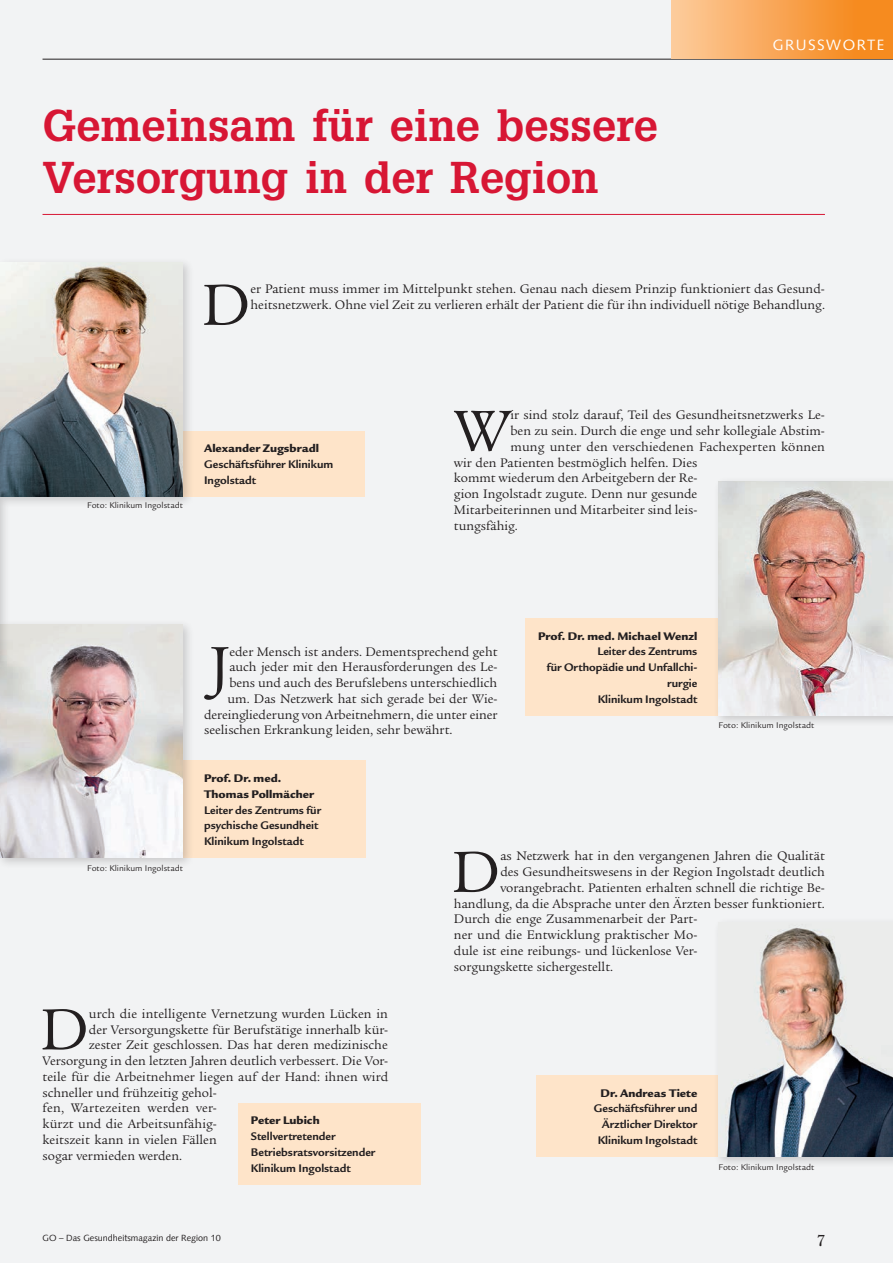
<style>
.page{position:relative;width:893px;height:1263px;background:#f2f3f4}
.page>*{position:absolute;margin:0;border:0;box-sizing:border-box;transform-origin:0 0}
.t1{font:63.15px "Legacy Ser ITC";color:#231f20}
.t2{font:700 43.5px/52.2px "Glypha LT";color:#d71634}
.t3{font:15.75px "Clearface";color:#231f20}
.t4{font:15px "Syntax LT";letter-spacing:.1em;color:#fff}
.t5{font:13.5px/15.8px "Legacy Ser ITC";color:#231f20}
.t6{font:13.5px "Legacy Ser ITC";letter-spacing:.02em;color:#231f20}
.t7{font:700 12px/15.8px "Legacy San ITC";color:#231f20}
.t8{font:9px "Legacy San ITC";color:#231f20}
.t9{font:9px "Syntax LT";color:#231f20}
.s1{font-family:"Legacy San ITC Ultr";font-weight:400}
</style>
<div class="page">
<div style="left:182px;top:431px;width:183px;height:65px;background:#fee4c9"></div>
<div style="left:238px;top:1103px;width:183px;height:81px;background:#fee4c9"></div>
<div style="left:183px;top:761px;width:183px;height:97px;background:#fee4c9"></div>
<div style="left:536px;top:1075px;width:183px;height:82px;background:#fee4c9"></div>
<div style="left:525px;top:618px;width:193px;height:97px;background:#fee4c9"></div>
<hr style="left:43px;top:59px;width:850px;height:1px;background:#231f20">
<div style="left:672px;top:0;width:221px;height:59px;background:linear-gradient(to right,#fdc999,#f5810d)"></div>
<hr style="left:43px;top:214px;width:782px;height:1px;background:#d71634">
<div style="left:713px;top:917px;width:180px;height:251px;background:#231f20;opacity:.2"></div>
<img style="left:719px;top:923px;width:174px;height:234px">
<div style="left:0;top:257px;width:194px;height:251px;background:#231f20;opacity:.2"></div>
<img style="left:0;top:263px;width:183px;height:233px">
<div style="left:0;top:619px;width:194px;height:250px;background:#231f20;opacity:.2"></div>
<img style="left:0;top:624px;width:183px;height:234px">
<div style="left:713px;top:476px;width:180px;height:251px;background:#231f20;opacity:.2"></div>
<img style="left:719px;top:482px;width:174px;height:233px">
<div style="left:0;top:421px;width:11px;height:251px;background:#231f20;opacity:.2"></div>
<p class="t2" style="left:43px;top:98px;width:617px">Gemeinsam für eine bessere<br>Versorgung in der Region</p>
<p class="t4" style="left:773px;top:36px;width:113px">GRUSSWORTE</p>
<p class="t1" style="left:202px;top:269px;width:51px">D</p>
<p class="t5" style="left:251px;top:281px;width:576px">er Patient muss immer im Mittelpunkt stehen. Genau nach diesem Prinzip funktioniert das Gesund&shy;heitsnetzwerk. Ohne viel Zeit zu verlieren erhält der Patient die für ihn individuell nötige Behandlung.</p>
<p class="t8" style="left:87px;top:500px;width:97px">Foto: Klinikum Ingolstadt</p>
<p class="t7" style="left:204px;top:441px;width:131px"><span class="s1">Alexander Zugsbradl<br></span>Geschäftsführer Klinikum<br>Ingolstadt</p>
<p class="t1" style="left:453px;top:395px;width:59px">W</p>
<p class="t5" style="left:510px;top:407px;width:316px">ir sind stolz darauf, Teil des Gesundheitsnetzwerks Le-</p>
<p class="t5" style="left:510px;top:423px;width:316px">ben zu sein. Durch die enge und sehr kollegiale Abstim-</p>
<p class="t5" style="left:510px;top:439px;width:316px">mung unter den verschiedenen Fachexperten können</p>
<p class="t5" style="left:454px;top:455px;width:245px">wir den Patienten bestmöglich helfen. Dies</p>
<p class="t5" style="left:454px;top:470px;width:245px">kommt wiederum den Arbeitgebern der Re-</p>
<p class="t5" style="left:454px;top:486px;width:245px">gion Ingolstadt zugute. Denn nur gesunde</p>
<p class="t5" style="left:454px;top:502px;width:245px">Mitarbeiterinnen und Mitarbeiter sind leis-</p>
<p class="t5" style="left:454px;top:518px;width:66px">tungsfähig.</p>
<p class="t8" style="left:87px;top:863px;width:97px">Foto: Klinikum Ingolstadt</p>
<p class="t1" style="left:210px;top:632px;width:21px">J</p>
<p class="t5" style="left:229px;top:644px;width:270px">eder Mensch ist anders. Dementsprechend geht</p>
<p class="t5" style="left:229px;top:659px;width:270px">auch jeder mit den Herausforderungen des Le-</p>
<p class="t5" style="left:229px;top:675px;width:269px">bens und auch des Berufslebens unterschiedlich</p>
<p class="t5" style="left:227px;top:691px;width:272px">um. Das Netzwerk hat sich gerade bei der Wie-</p>
<p class="t5" style="left:204px;top:707px;width:295px">dereingliederung von Arbeitnehmern, die unter einer</p>
<p class="t5" style="left:204px;top:722px;width:250px">seelischen Erkrankung leiden, sehr bewährt.</p>
<p class="t7" style="left:204px;top:770px;width:119px"><span class="s1">Prof. Dr. med.<br>Thomas Pollmächer<br></span>Leiter des Zentrums für psychische Gesundheit<br>Klinikum Ingolstadt</p>
<p class="t7" style="left:538px;top:628px;width:161px;text-align:right"><span class="s1">Prof. Dr. med. Michael Wenzl<br></span>Leiter des Zentrums<br>für Orthopädie und Unfallchi&shy;rurgie<br>Klinikum Ingolstadt</p>
<p class="t8" style="left:719px;top:720px;width:97px">Foto: Klinikum Ingolstadt</p>
<p class="t1" style="left:451px;top:836px;width:51px">D</p>
<p class="t5" style="left:500px;top:848px;width:326px">as Netzwerk hat in den vergangenen Jahren die Qualität</p>
<p class="t5" style="left:500px;top:864px;width:326px">des Gesundheitswesens in der Region Ingolstadt deutlich</p>
<p class="t5" style="left:500px;top:880px;width:326px">vorangebracht. Patienten erhalten schnell die richtige Be-</p>
<p class="t5" style="left:454px;top:896px;width:372px">handlung, da die Absprache unter den Ärzten besser funktioniert.</p>
<p class="t5" style="left:454px;top:911px;width:245px">Durch die enge Zusammenarbeit der Part-</p>
<p class="t5" style="left:454px;top:927px;width:245px">ner und die Entwicklung praktischer Mo-</p>
<p class="t5" style="left:454px;top:943px;width:245px">dule ist eine reibungs- und lückenlose Ver-</p>
<p class="t5" style="left:454px;top:959px;width:161px">sorgungskette sichergestellt.</p>
<p class="t1" style="left:40px;top:994px;width:51px">D</p>
<p class="t5" style="left:89px;top:1006px;width:301px">urch die intelligente Vernetzung wurden Lücken in</p>
<p class="t5" style="left:89px;top:1022px;width:301px">der Versorgungskette für Berufstätige innerhalb kür-</p>
<p class="t5" style="left:89px;top:1037px;width:300px">zester Zeit geschlossen. Das hat deren medizinische</p>
<p class="t5" style="left:43px;top:1053px;width:347px">Versorgung in den letzten Jahren deutlich verbessert. Die Vor-</p>
<p class="t5" style="left:43px;top:1069px;width:347px">teile für die Arbeitnehmer liegen auf der Hand: ihnen wird</p>
<p class="t5" style="left:43px;top:1085px;width:176px">schneller und frühzeitig gehol-</p>
<p class="t6" style="left:43px;top:1100px;width:176px">fen, Wartezeiten werden ver-</p>
<p class="t5" style="left:43px;top:1116px;width:176px">kürzt und die Arbeitsunfähig-</p>
<p class="t5" style="left:43px;top:1132px;width:176px">keitszeit kann in vielen Fällen</p>
<p class="t5" style="left:43px;top:1148px;width:141px">sogar vermieden werden.</p>
<p class="t7" style="left:251px;top:1113px;width:126px"><span class="s1">Peter Lubich<br></span>Stellvertretender<br>Betriebsratsvorsitzender<br>Klinikum Ingolstadt</p>
<p class="t9" style="left:43px;top:1232px;width:180px">GO – Das Gesundheitsmagazin der Region 10</p>
<p class="t7" style="left:594px;top:1085px;width:105px;text-align:right"><span class="s1">Dr. Andreas Tiete<br></span>Geschäftsführer und<br>Ärztlicher Direktor<br>Klinikum Ingolstadt</p>
<p class="t8" style="left:719px;top:1162px;width:97px">Foto: Klinikum Ingolstadt</p>
<p class="t3" style="left:817px;top:1231px;width:9px">7</p>
</div>
